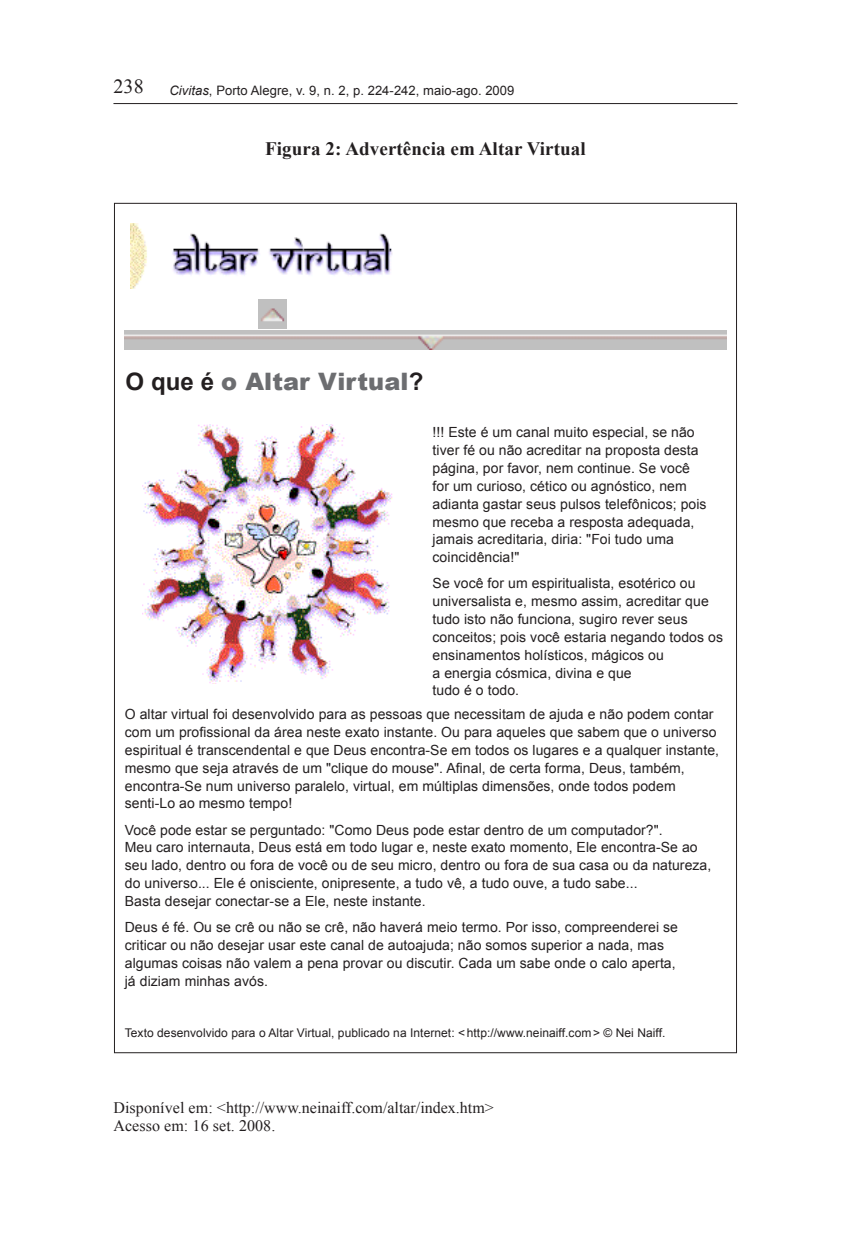
<style>
.page{position:relative;width:851px;height:1248px;background:#fff}
.page>*{position:absolute;margin:0;border:0;box-sizing:border-box;transform-origin:0 0}
.Pé{font:900 24px "Arial";letter-spacing:.005em;color:#6c6d70}
.t1{font:20px "Times New Roman";color:#231f20}
.Legenda{font:700 19px "Times New Roman";letter-spacing:.005em;color:#231f20}
.Pé-2{font:16px/18px "Times New Roman";color:#231f20}
.Pé-3{font:14px/17.8px "Arial";letter-spacing:.005em;color:#231f20}
.t2{font:13px "Arial";letter-spacing:.005em;color:#231f20}
.Pé-4{font:12px "Arial";letter-spacing:.005em;color:#231f20}
.s1{font-style:italic}
.s2{font-weight:700;color:#231f20}
</style>
<div class="page">
<hr style="left:113px;top:103px;width:624px;height:1px;background:#231f20">
<img style="left:142px;top:424px;width:251px;height:259px">
<img style="left:130px;top:224px;width:263px;height:64px">
<img style="left:258px;top:299px;width:28px;height:29px">
<img style="left:125px;top:330px;width:601px;height:19px">
<h2 class="t1" style="left:113px;top:73px;width:32px">238</h2>
<p class="t2" style="left:169px;top:81px;width:346px"><span class="s1">Civitas</span>, Porto Alegre, v. 9, n. 2, p. 224-242, maio-ago. 2009</p>
<p class="Legenda" style="left:265px;top:135px;width:322px">Figura 2: Advertência em Altar Virtual</p>
<p class="Pé" style="left:125px;top:364px;width:299px"><span class="s2">O que é</span> o Altar Virtual<span class="s2">?</span></p>
<p class="Pé-3" style="left:432px;top:424px;width:275px">!!! Este é um canal muito especial, se não tiver fé ou não acreditar na proposta desta página, por favor, nem continue. Se você for um curioso, cético ou agnóstico, nem adianta gastar seus pulsos telefônicos; pois mesmo que receba a resposta adequada, jamais acreditaria, diria: "Foi tudo uma coincidência!"</p>
<p class="Pé-3" style="left:432px;top:574px;width:292px">Se você for um espiritualista, esotérico ou universalista e, mesmo assim, acreditar que tudo isto não funciona, sugiro rever seus conceitos; pois você estaria negando todos os ensinamentos holísticos, mágicos ou<br>a energia cósmica, divina e que<br>tudo é o todo.</p>
<p class="Pé-3" style="left:125px;top:705px;width:595px">O altar virtual foi desenvolvido para as pessoas que necessitam de ajuda e não podem contar com um profissional da área neste exato instante. Ou para aqueles que sabem que o universo espiritual é transcendental e que Deus encontra-Se em todos os lugares e a qualquer instante, mesmo que seja através de um "clique do mouse". Afinal, de certa forma, Deus, também, encontra-Se num universo paralelo, virtual, em múltiplas dimensões, onde todos podem senti-Lo ao mesmo tempo!</p>
<p class="Pé-3" style="left:125px;top:820px;width:588px">Você pode estar se perguntado: "Como Deus pode estar dentro de um computador?".<br>Meu caro internauta, Deus está em todo lugar e, neste exato momento, Ele encontra-Se ao seu lado, dentro ou fora de você ou de seu micro, dentro ou fora de sua casa ou da natureza, do universo... Ele é onisciente, onipresente, a tudo vê, a tudo ouve, a tudo sabe...<br>Basta desejar conectar-se a Ele, neste instante.</p>
<p class="Pé-3" style="left:125px;top:918px;width:554px">Deus é fé. Ou se crê ou não se crê, não haverá meio termo. Por isso, compreenderei se criticar ou não desejar usar este canal de autoajuda; não somos superior a nada, mas algumas coisas não valem a pena provar ou discutir. Cada um sabe onde o calo aperta, já diziam minhas avós.</p>
<p class="Pé-4" style="left:125px;top:1024px;width:542px">Texto desenvolvido para o Altar Virtual, publicado na Internet: &lt;http://www.neinaiff.com&gt; © Nei Naiff.</p>
<p class="Pé-2" style="left:113px;top:1098px;width:382px">Disponível em: &lt;http://www.neinaiff.com/altar/index.htm&gt;<br>Acesso em: 16 set. 2008.</p>
</div>
